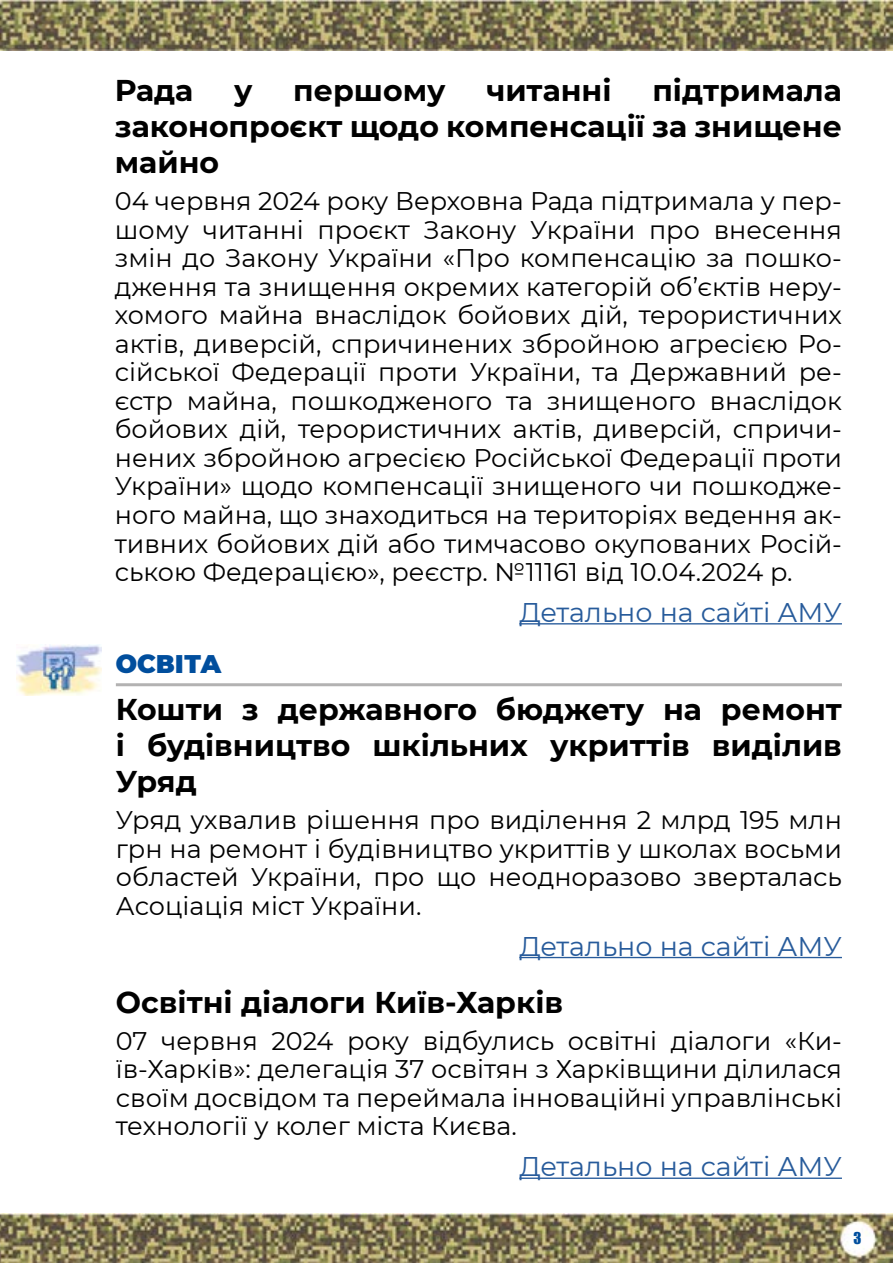
<style>
.page{position:relative;width:893px;height:1263px;background:#fff}
.page>*{position:absolute;margin:0;border:0;box-sizing:border-box;transform-origin:0 0}
.t1{font:700 30px/36px "Montserrat";color:#000;text-align:justify}
.t2{font:27px "Montserrat";color:#275b9b}
.t3{font:25.5px/28.5px "Montserrat";color:#000;text-align:justify}
.t4{font:900 25.5px "Montserrat";color:#004e9d}
.t5{font:15px "Impact";color:#004e9d}
</style>
<div class="page">
<img style="left:0;top:0;width:893px;height:50px">
<img style="left:0;top:1213px;width:893px;height:50px">
<img style="left:17px;top:644px;width:85px;height:51px">
<hr style="left:116px;top:683px;width:726px;height:3px;background:#b3b2b2">
<hr style="left:519px;top:957px;width:323px;height:1px;background:#275b9b">
<hr style="left:519px;top:1177px;width:323px;height:2px;background:#275b9b">
<hr style="left:519px;top:623px;width:323px;height:1px;background:#275b9b">
<p class="t1" style="left:115px;top:71px;width:729px;text-indent:538px">підтримала законопроєкт щодо компенсації за знищене майно</p>
<p class="t3" style="left:115px;top:186px;width:729px">04 червня 2024 року Верховна Рада підтримала у пер&shy;шому читанні проєкт Закону України про внесення змін до Закону України «Про компенсацію за пошко&shy;дження та знищення окремих категорій об’єктів неру&shy;хомого майна внаслідок бойових дій, терористичних актів, диверсій, спричинених збройною агресією Ро&shy;сійської Федерації проти України, та Державний ре&shy;єстр майна, пошкодженого та знищеного внаслідок бойових дій, терористичних актів, диверсій, спричи&shy;нених збройною агресією Російської Федерації проти України» щодо компенсації знищеного чи пошкодже&shy;ного майна, що знаходиться на територіях ведення ак&shy;тивних бойових дій або тимчасово окупованих Росій&shy;ською Федерацією», реєстр. №11161 від 10.04.2024 р.</p>
<p class="t2" style="left:519px;top:594px;width:324px">Детально на сайті АМУ</p>
<p class="t1" style="left:115px;top:71px;width:80px">Рада</p>
<p class="t1" style="left:234px;top:71px;width:20px">у</p>
<p class="t1" style="left:293px;top:71px;width:154px">першому</p>
<p class="t1" style="left:486px;top:71px;width:127px">читанні</p>
<p class="t4" style="left:116px;top:644px;width:108px">ОСВІТА</p>
<p class="t1" style="left:116px;top:690px;width:728px">Кошти з державного бюджету на ремонт і будівництво шкільних укриттів виділив Уряд</p>
<p class="t3" style="left:116px;top:805px;width:728px">Уряд ухвалив рішення про виділення 2 млрд 195 млн грн на ремонт і будівництво укриттів у школах восьми областей України, про що неодноразово зверталась Асоціація міст України.</p>
<p class="t2" style="left:519px;top:927px;width:324px">Детально на сайті АМУ</p>
<p class="t1" style="left:116px;top:983px;width:449px">Освітні діалоги Київ-Харків</p>
<p class="t3" style="left:116px;top:1025px;width:728px">07 червня 2024 року відбулись освітні діалоги «Ки&shy;їв-Харків»: делегація 37 освітян з Харківщини ділилася своїм досвідом та переймала інноваційні управлінські технології у колег міста Києва.</p>
<p class="t2" style="left:519px;top:1148px;width:324px">Детально на сайті АМУ</p>
<p class="t5" style="left:853px;top:1226px;width:9px">3</p>
</div>
